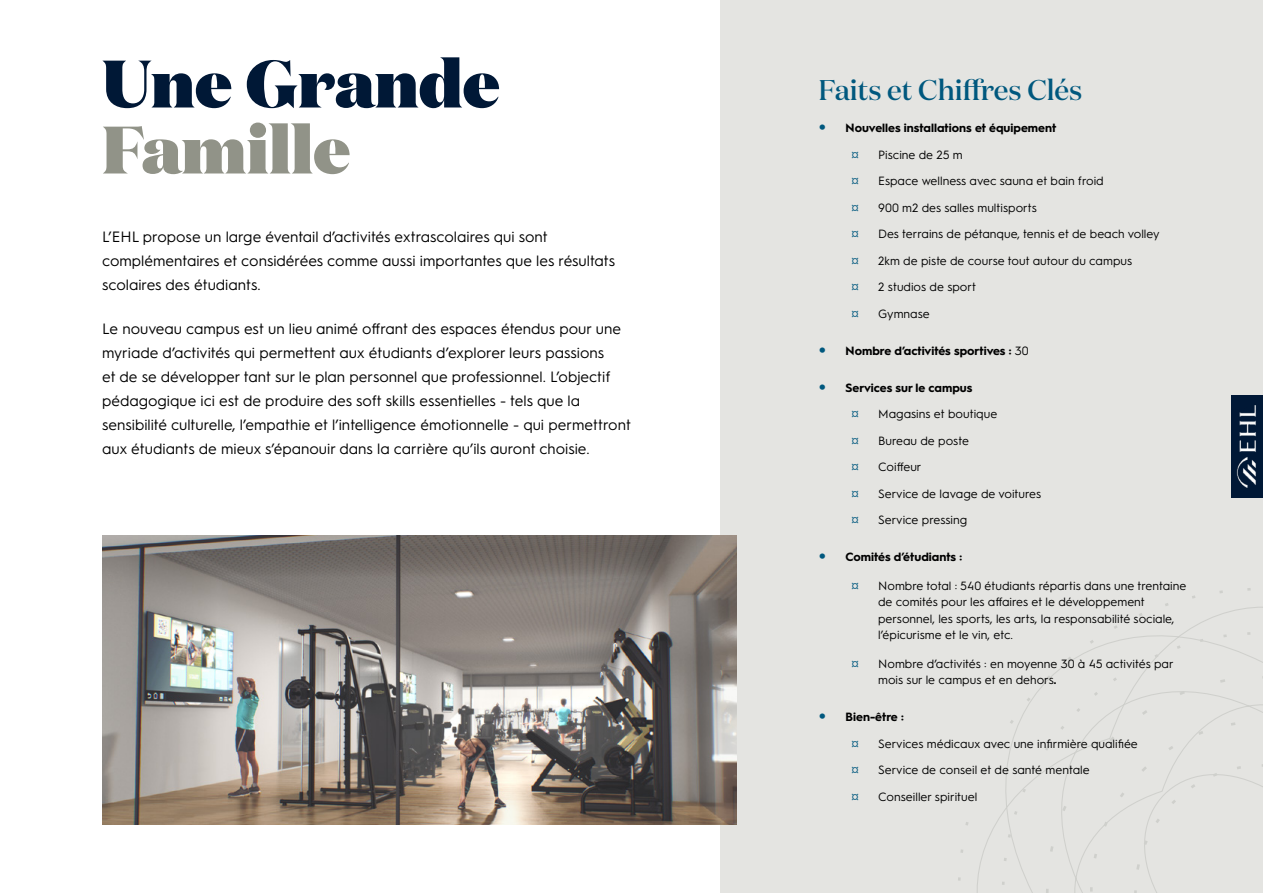
<style>
.page{position:relative;width:1263px;height:893px;background:#fff}
.page>*{position:absolute;margin:0;border:0;box-sizing:border-box;transform-origin:0 0}
.t1{font:900 66.9px "Domaine Display";color:#001836}
.t2{font:900 66.9px "Domaine Display";color:#919388}
.t3{font:500 28.5px "Domaine Display";color:#00587e}
.t4{font:15px/24px "Hurme Geometric Sans 1";color:#000}
.t5{font:12px/16.5px "Hurme Geometric Sans 1";color:#000}
.t6{font:700 12px "Hurme Geometric Sans 1";color:#000}
.t7{font:12px "Hurme Geometric Sans 1";color:#00587e}
.s1{font-weight:900;font-size:19.5px;color:#00587e}
.s2{font-weight:400}
.s3{font-weight:700}
</style>
<div class="page">
<div style="left:721px;top:0;width:542px;height:893px;background:#e4e4e1"></div>
<svg style="left:958px;top:588px;width:305px;height:305px"></svg>
<img style="left:1231px;top:395px;width:32px;height:103px">
<img style="left:102px;top:536px;width:635px;height:289px">
<h1 class="t1" style="left:102px;top:39px;width:399px">Une Grande</h1>
<h1 class="t2" style="left:102px;top:105px;width:250px">Famille</h1>
<p class="t4" style="left:102px;top:223px;width:515px">L’EHL propose un large éventail d’activités extrascolaires qui sont complémentaires et considérées comme aussi importantes que les résultats scolaires des étudiants.</p>
<p class="t4" style="left:102px;top:316px;width:530px">Le nouveau campus est un lieu animé offrant des espaces étendus pour une myriade d’activités qui permettent aux étudiants d’explorer leurs passions<br>et de se développer tant sur le plan personnel que professionnel. L’objectif pédagogique ici est de produire des soft skills essentielles - tels que la sensibilité culturelle, l’empathie et l’intelligence émotionnelle - qui permettront aux étudiants de mieux s’épanouir dans la carrière qu’ils auront choisie.</p>
<h2 class="t3" style="left:819px;top:72px;width:265px">Faits et Chiffres Clés</h2>
<p class="t6" style="left:819px;top:120px;width:239px"><span class="s1">•</span> Nouvelles installations et équipement</p>
<p class="t7" style="left:851px;top:146px;width:10px">¤</p>
<p class="t5" style="left:878px;top:146px;width:86px">Piscine de 25 m</p>
<p class="t7" style="left:851px;top:173px;width:10px">¤</p>
<p class="t5" style="left:878px;top:172px;width:227px">Espace wellness avec sauna et bain froid</p>
<p class="t7" style="left:851px;top:199px;width:10px">¤</p>
<p class="t5" style="left:878px;top:199px;width:160px">900 m2 des salles multisports</p>
<p class="t7" style="left:851px;top:226px;width:10px">¤</p>
<p class="t5" style="left:878px;top:225px;width:283px">Des terrains de pétanque, tennis et de beach volley</p>
<p class="t7" style="left:851px;top:252px;width:10px">¤</p>
<p class="t5" style="left:878px;top:252px;width:256px">2km de piste de course tout autour du campus</p>
<p class="t7" style="left:851px;top:279px;width:10px">¤</p>
<p class="t5" style="left:878px;top:278px;width:99px">2 studios de sport</p>
<p class="t7" style="left:851px;top:305px;width:10px">¤</p>
<p class="t5" style="left:878px;top:305px;width:53px">Gymnase</p>
<p class="t6" style="left:819px;top:342px;width:212px"><span class="s1">•</span> Nombre d’activités sportives : <span class="s2">30</span></p>
<p class="t6" style="left:819px;top:379px;width:155px"><span class="s1">•</span> Services sur le campus</p>
<p class="t7" style="left:851px;top:406px;width:10px">¤</p>
<p class="t5" style="left:878px;top:405px;width:121px">Magasins et boutique</p>
<p class="t7" style="left:851px;top:432px;width:10px">¤</p>
<p class="t5" style="left:878px;top:432px;width:92px">Bureau de poste</p>
<p class="t7" style="left:851px;top:459px;width:10px">¤</p>
<p class="t5" style="left:878px;top:458px;width:45px">Coiffeur</p>
<p class="t7" style="left:851px;top:485px;width:10px">¤</p>
<p class="t5" style="left:878px;top:485px;width:165px">Service de lavage de voitures</p>
<p class="t7" style="left:851px;top:512px;width:10px">¤</p>
<p class="t5" style="left:878px;top:511px;width:91px">Service pressing</p>
<p class="t6" style="left:819px;top:549px;width:145px"><span class="s1">•</span> Comités d’étudiants :</p>
<p class="t7" style="left:851px;top:577px;width:10px">¤</p>
<p class="t5" style="left:878px;top:577px;width:310px">Nombre total : 540 étudiants répartis dans une trentaine de comités pour les affaires et le développement personnel, les sports, les arts, la responsabilité sociale, l’épicurisme et le vin, etc.</p>
<p class="t7" style="left:851px;top:655px;width:10px">¤</p>
<p class="t5" style="left:878px;top:655px;width:297px">Nombre d’activités : en moyenne 30 à 45 activités par mois sur le campus et en dehors<span class="s3">.</span></p>
<p class="t6" style="left:819px;top:709px;width:87px"><span class="s1">•</span> Bien-être :</p>
<p class="t7" style="left:851px;top:735px;width:10px">¤</p>
<p class="t5" style="left:878px;top:735px;width:261px">Services médicaux avec une infirmière qualifiée</p>
<p class="t7" style="left:851px;top:762px;width:10px">¤</p>
<p class="t5" style="left:878px;top:761px;width:213px">Service de conseil et de santé mentale</p>
<p class="t7" style="left:851px;top:788px;width:10px">¤</p>
<p class="t5" style="left:878px;top:788px;width:101px">Conseiller spirituel</p>
</div>
